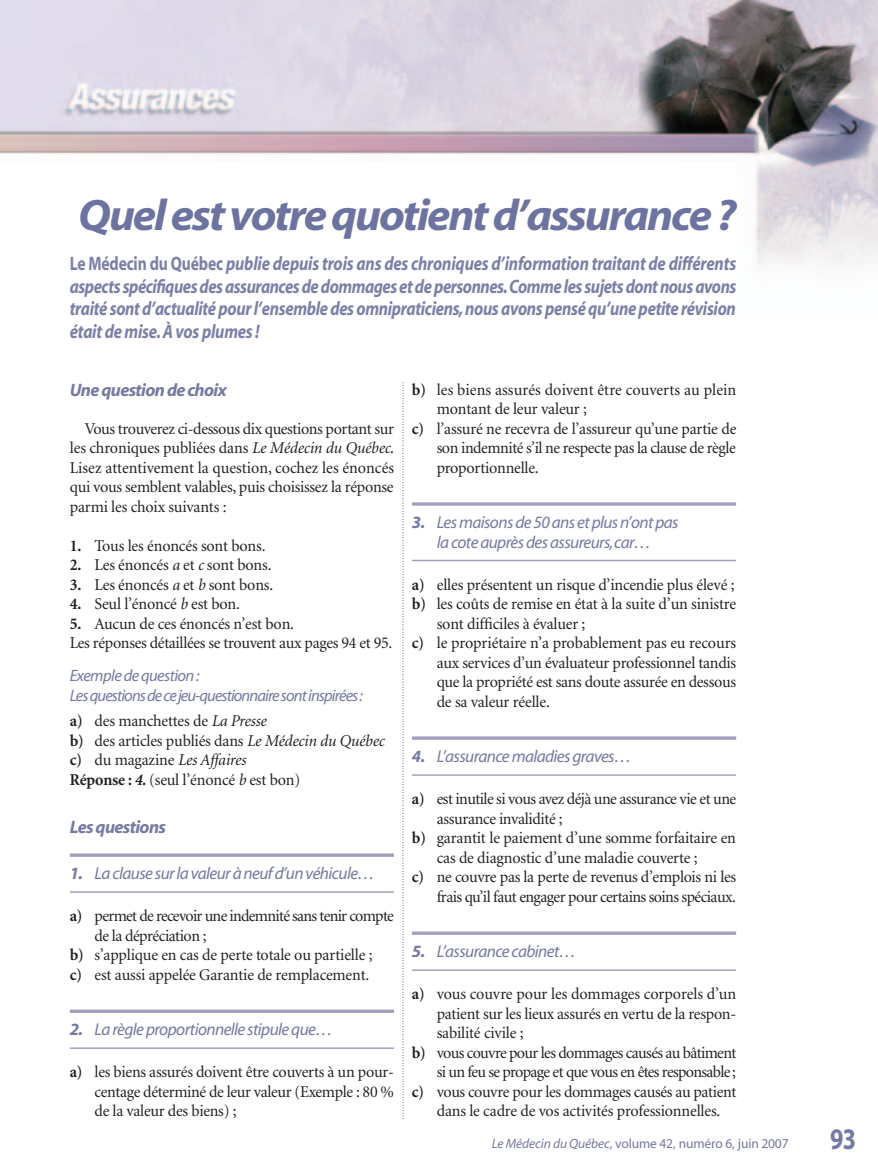
<style>
.page{position:relative;width:878px;height:1175px;background:#fff}
.page>*{position:absolute;margin:0;border:0;box-sizing:border-box;transform-origin:0 0}
.t1{font:italic 700 44.25px "Myriad";letter-spacing:-.045em;color:#6d73a0;scale:1.05 1}
.t2{font:700 30px "Myriad";color:#7579a3;scale:.8 1}
.t3{font:italic 700 19.5px/22.5px "Myriad";letter-spacing:-.02em;color:#7c80a8;text-align:justify;scale:.85 1}
.t4{font:italic 700 18px "Myriad";letter-spacing:-.035em;color:#7579a3}
.t5{font:italic 17.25px/19.5px "Myriad";letter-spacing:-.035em;color:#7579a3;text-align:center}
.t6{font:16.5px/19.5px "Minion";letter-spacing:-.015em;color:#231f20;text-align:justify}
.t7{font:16.5px "Minion";letter-spacing:-.035em;color:#231f20}
.t8{font:16.5px "Minion";letter-spacing:-.04em;color:#231f20}
.t9{font:italic 16.5px/19.5px "Myriad";letter-spacing:-.055em;color:#7579a3}
.t10{font:16.5px "Minion";letter-spacing:-.045em;color:#231f20}
.t11{font:16.5px "Minion";letter-spacing:.005em;color:#231f20}
.t12{font:13.5px "Myriad";letter-spacing:-.01em;color:#7579a3}
.s1{font-style:normal}
.s2{font-style:italic}
.s3{font-weight:700}
.s4{font-weight:700;font-style:italic}
</style>
<div class="page">
<img style="left:0;top:0;width:878px;height:265px">
<hr style="left:70px;top:853px;width:324px;height:3px;background:#a1a1bf">
<hr style="left:70px;top:891px;width:324px;height:1px;background:#a1a1bf">
<svg style="left:70px;top:1009px;width:324px;height:4px"></svg>
<hr style="left:70px;top:1047px;width:324px;height:1px;background:#a1a1bf">
<svg style="left:412px;top:502px;width:324px;height:4px"></svg>
<hr style="left:412px;top:560px;width:324px;height:1px;background:#a1a1bf">
<svg style="left:412px;top:736px;width:324px;height:4px"></svg>
<hr style="left:412px;top:774px;width:324px;height:2px;background:#a1a1bf">
<hr style="left:412px;top:931px;width:324px;height:3px;background:#a1a1bf">
<hr style="left:412px;top:969px;width:324px;height:1px;background:#a1a1bf">
<svg style="left:402px;top:382px;width:1px;height:737px"></svg>
<h1 class="t1" style="left:78px;top:198px;width:628px">Quel est votre quotient d’assurance?</h1>
<p class="t3" style="left:70px;top:254px;width:785px"><span class="s1">Le Médecin du Québec</span> publie depuis trois ans des chroniques d’information traitant de différents aspects spécifiques des assurances de dommages et de personnes.Comme les sujets dont nous avons traité sont d’actualité pour l’ensemble des omnipraticiens, nous avons pensé qu’une petite révision était de mise. À vos plumes !</p>
<p class="t4" style="left:70px;top:383px;width:158px">Une question de choix</p>
<p class="t6" style="left:70px;top:420px;width:326px;text-indent:15px">Vous trouverez ci-dessous dix questions portant sur les chroniques publiées dans <span class="s2">Le Médecin du Québec</span>.<br>Lisez attentivement la question, cochez les énoncés qui vous semblent valables, puis choisissez la réponse parmi les choix suivants :</p>
<p class="t6" style="left:70px;top:537px;width:197px"><span class="s3">1.</span> Tous les énoncés sont bons.</p>
<p class="t6" style="left:70px;top:556px;width:203px"><span class="s3">2.</span> Les énoncés <span class="s2">a</span> et <span class="s2">c</span> sont bons.</p>
<p class="t6" style="left:70px;top:576px;width:205px"><span class="s3">3.</span> Les énoncés <span class="s2">a</span> et <span class="s2">b</span> sont bons.</p>
<p class="t6" style="left:70px;top:595px;width:172px"><span class="s3">4.</span> Seul l’énoncé <span class="s2">b</span> est bon.</p>
<p class="t6" style="left:70px;top:615px;width:324px"><span class="s3">5.</span> Aucun de ces énoncés n’est bon.<br>Les réponses détaillées se trouvent aux pages 94 et 95.</p>
<p class="t9" style="left:70px;top:667px;width:295px">Exemple de question :<br>Les questions de cejeu-questionnaire sont inspirées:</p>
<p class="t6" style="left:70px;top:712px;width:316px;text-align:left"><span class="s3">a)</span> des manchettes de <span class="s2">La Presse<br></span><span class="s3">b)</span> des articles publiés dans <span class="s2">Le Médecin du Québec </span><span class="s3">c)</span> du magazine <span class="s2">Les Affaires<br></span><span class="s3">Réponse :</span> <span class="s4">4.</span> (seul l’énoncé <span class="s2">b</span> est bon)</p>
<p class="t4" style="left:70px;top:820px;width:98px">Les questions</p>
<p class="t5" style="left:70px;top:865px;width:306px"><span class="s3">1.</span> La clause sur la valeur à neuf d’un véhicule…</p>
<p class="t10" style="left:70px;top:909px;width:325px"><span class="s3">a)</span> permet de recevoir une indemnité sans tenir compte</p>
<p class="t6" style="left:94px;top:927px;width:113px">de la dépréciation ;</p>
<p class="t6" style="left:70px;top:946px;width:304px"><span class="s3">b)</span> s’applique en cas de perte totale ou partielle ;</p>
<p class="t6" style="left:70px;top:966px;width:301px"><span class="s3">c)</span> est aussi appelée Garantie de remplacement.</p>
<p class="t5" style="left:70px;top:1021px;width:264px"><span class="s3">2.</span> La règle proportionnelle stipule que…</p>
<p class="t6" style="left:95px;top:1063px;width:301px;text-indent:-25px"><span class="s3">a)</span> les biens assurés doivent être couverts à un pour&shy;centage déterminé de leur valeur (Exemple : 80 % de la valeur des biens) ;</p>
<p class="t11" style="left:412px;top:383px;width:326px"><span class="s3">b)</span> les biens assurés doivent être couverts au plein</p>
<p class="t6" style="left:436px;top:400px;width:152px">montant de leur valeur ;</p>
<p class="t6" style="left:412px;top:420px;width:326px"><span class="s3">c)</span> l’assuré ne recevra de l’assureur qu’une partie de</p>
<p class="t6" style="left:436px;top:439px;width:301px">son indemnité s’il ne respecte pas la clause de règle</p>
<p class="t6" style="left:436px;top:459px;width:103px">proportionnelle.</p>
<p class="t5" style="left:412px;top:514px;width:268px"><span class="s3">3.</span> Les maisons de 50 ans et plus n’ont pas la cote auprès des assureurs,car…</p>
<p class="t6" style="left:412px;top:576px;width:324px"><span class="s3">a)</span> elles présentent un risque d’incendie plus élevé ;</p>
<p class="t6" style="left:412px;top:595px;width:326px"><span class="s3">b)</span> les coûts de remise en état à la suite d’un sinistre</p>
<p class="t6" style="left:436px;top:615px;width:150px">sont difficiles à évaluer ;</p>
<p class="t6" style="left:412px;top:634px;width:326px"><span class="s3">c)</span> le propriétaire n’a probablement pas eu recours</p>
<p class="t6" style="left:437px;top:654px;width:301px">aux services d’un évaluateur professionnel tandis</p>
<p class="t6" style="left:437px;top:673px;width:301px">que la propriété est sans doute assurée en dessous</p>
<p class="t6" style="left:436px;top:693px;width:115px">de sa valeur réelle.</p>
<p class="t5" style="left:412px;top:748px;width:221px"><span class="s3">4.</span> L’assurance maladies graves…</p>
<p class="t7" style="left:412px;top:792px;width:326px"><span class="s3">a)</span> est inutile si vous avez déjà une assurance vie et une</p>
<p class="t6" style="left:436px;top:810px;width:127px">assurance invalidité ;</p>
<p class="t6" style="left:412px;top:829px;width:325px"><span class="s3">b)</span> garantit le paiement d’une somme forfaitaire en</p>
<p class="t6" style="left:436px;top:849px;width:262px">cas de diagnostic d’une maladie couverte ;</p>
<p class="t6" style="left:412px;top:868px;width:326px"><span class="s3">c)</span> ne couvre pas la perte de revenus d’emplois ni les</p>
<p class="t7" style="left:436px;top:890px;width:301px">frais qu’il faut engager pour certains soins spéciaux.</p>
<p class="t5" style="left:412px;top:943px;width:166px"><span class="s3">5.</span> L’assurance cabinet…</p>
<p class="t6" style="left:412px;top:985px;width:326px"><span class="s3">a)</span> vous couvre pour les dommages corporels d’un</p>
<p class="t6" style="left:436px;top:1005px;width:301px">patient sur les lieux assurés en vertu de la respon-</p>
<p class="t6" style="left:436px;top:1024px;width:88px">sabilité civile ;</p>
<p class="t8" style="left:412px;top:1046px;width:326px"><span class="s3">b)</span> vous couvre pour les dommages causés au bâtiment</p>
<p class="t8" style="left:436px;top:1065px;width:301px">si un feu se propage et que vous en êtes responsable;</p>
<p class="t6" style="left:412px;top:1083px;width:326px"><span class="s3">c)</span> vous couvre pour les dommages causés au patient</p>
<p class="t6" style="left:436px;top:1102px;width:285px">dans le cadre de vos activités professionnelles.</p>
<p class="t12" style="left:492px;top:1138px;width:298px"><span class="s2">Le Médecin du Québec,</span> volume 42, numéro 6, juin 2007</p>
<h2 class="t2" style="left:830px;top:1127px;width:34px">93</h2>
</div>
